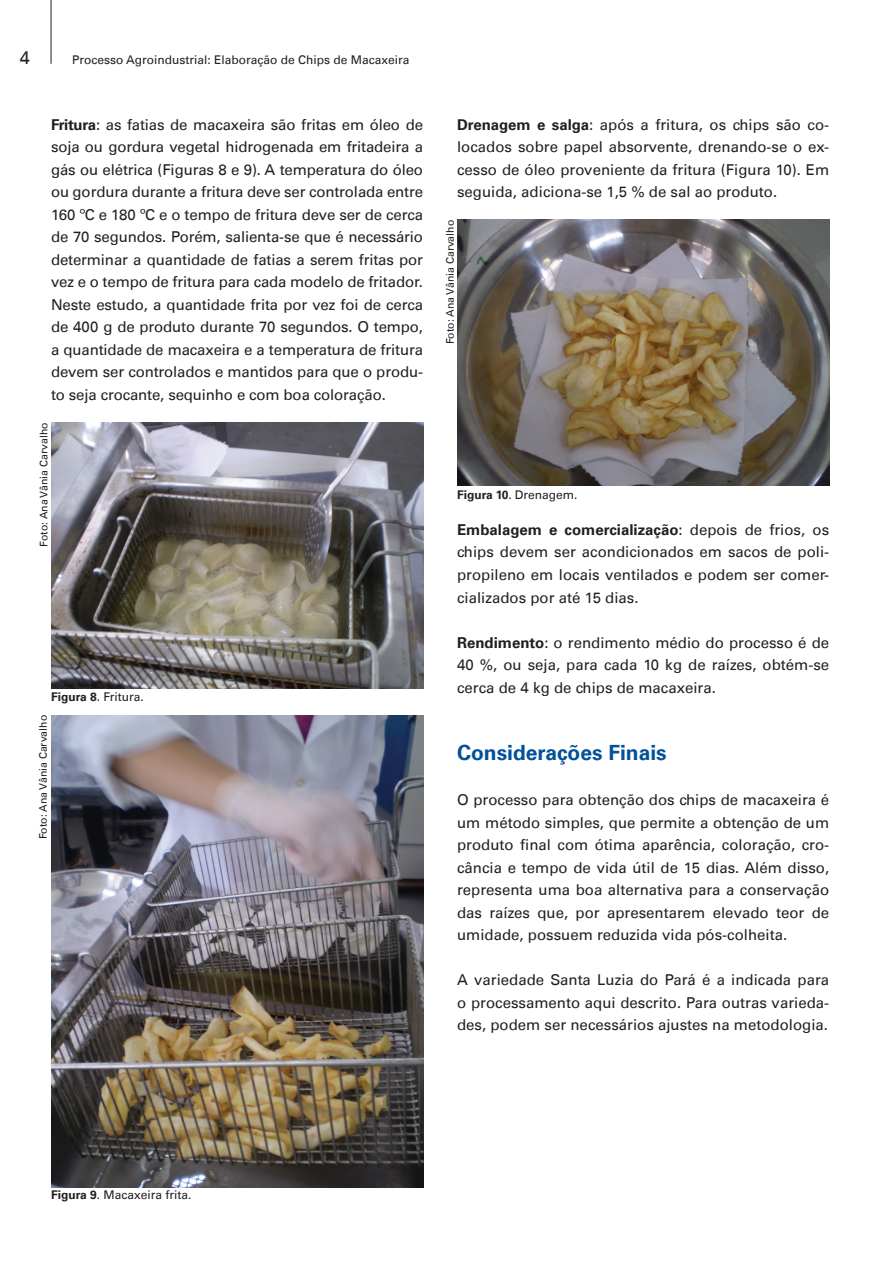
<style>
.page{position:relative;width:893px;height:1263px;background:#fff}
.page>*{position:absolute;margin:0;border:0;box-sizing:border-box;transform-origin:0 0}
.t1{font:700 21px "Univers LT";color:#01519b}
.t2{font:18px "Univers LT";color:#231f20}
.t3{font:15px/22.5px "Univers LT";color:#231f20;text-align:justify}
.t4{font:12px "Univers LT";color:#231f20}
.t5{font:10.5px "Univers LT";color:#231f20}
.s1{font-weight:700}
</style>
<div class="page">
<hr style="left:51px;top:0;width:1px;height:64px;background:#231f20">
<img style="left:51px;top:422px;width:372px;height:266px">
<img style="left:51px;top:715px;width:372px;height:472px">
<img style="left:457px;top:220px;width:372px;height:266px">
<p class="t2" style="left:20px;top:47px;width:12px">4</p>
<p class="t4" style="left:72px;top:52px;width:339px">Processo Agroindustrial: Elaboração de Chips de Macaxeira</p>
<p class="t3" style="left:51px;top:113px;width:374px"><span class="s1">Fritura</span>: as fatias de macaxeira são fritas em óleo de soja ou gordura vegetal hidrogenada em fritadeira a gás ou elétrica (Figuras 8 e 9). A temperatura do óleo ou gordura durante a fritura deve ser controlada entre 160 ºC e 180 ºC e o tempo de fritura deve ser de cerca de 70 segundos. Porém, salienta-se que é necessário determinar a quantidade de fatias a serem fritas por vez e o tempo de fritura para cada modelo de fritador.<br>Neste estudo, a quantidade frita por vez foi de cerca de 400 g de produto durante 70 segundos. O tempo, a quantidade de macaxeira e a temperatura de fritura devem ser controlados e mantidos para que o produ&shy;to seja crocante, sequinho e com boa coloração.</p>
<p class="t3" style="left:457px;top:113px;width:374px"><span class="s1">Drenagem e salga</span>: após a fritura, os chips são co&shy;locados sobre papel absorvente, drenando-se o ex&shy;cesso de óleo proveniente da fritura (Figura 10). Em seguida, adiciona-se 1,5 % de sal ao produto.</p>
<p class="t5" style="left:444px;top:344px;width:126px;rotate:-90deg">Foto: Ana Vânia Carvalho</p>
<p class="t5" style="left:37px;top:547px;width:126px;rotate:-90deg">Foto: Ana Vânia Carvalho</p>
<p class="t4" style="left:51px;top:690px;width:94px"><span class="s1">Figura 8</span>. Fritura.</p>
<p class="t5" style="left:37px;top:839px;width:126px;rotate:-90deg">Foto: Ana Vânia Carvalho</p>
<p class="t4" style="left:51px;top:1188px;width:142px"><span class="s1">Figura 9</span>. Macaxeira frita.</p>
<p class="t4" style="left:457px;top:487px;width:122px"><span class="s1">Figura 10</span>. Drenagem.</p>
<p class="t3" style="left:457px;top:518px;width:374px"><span class="s1">Embalagem e comercialização</span>: depois de frios, os chips devem ser acondicionados em sacos de poli&shy;propileno em locais ventilados e podem ser comer&shy;cializados por até 15 dias.</p>
<p class="t3" style="left:457px;top:631px;width:374px"><span class="s1">Rendimento</span>: o rendimento médio do processo é de 40 %, ou seja, para cada 10 kg de raízes, obtém-se cerca de 4 kg de chips de macaxeira.</p>
<h1 class="t1" style="left:457px;top:740px;width:211px">Considerações Finais</h1>
<p class="t3" style="left:457px;top:788px;width:374px">O processo para obtenção dos chips de macaxeira é um método simples, que permite a obtenção de um produto final com ótima aparência, coloração, cro&shy;cância e tempo de vida útil de 15 dias. Além disso, representa uma boa alternativa para a conservação das raízes que, por apresentarem elevado teor de umidade, possuem reduzida vida pós-colheita.</p>
<p class="t3" style="left:457px;top:968px;width:374px">A variedade Santa Luzia do Pará é a indicada para o processamento aqui descrito. Para outras varieda&shy;des, podem ser necessários ajustes na metodologia.</p>
</div>
